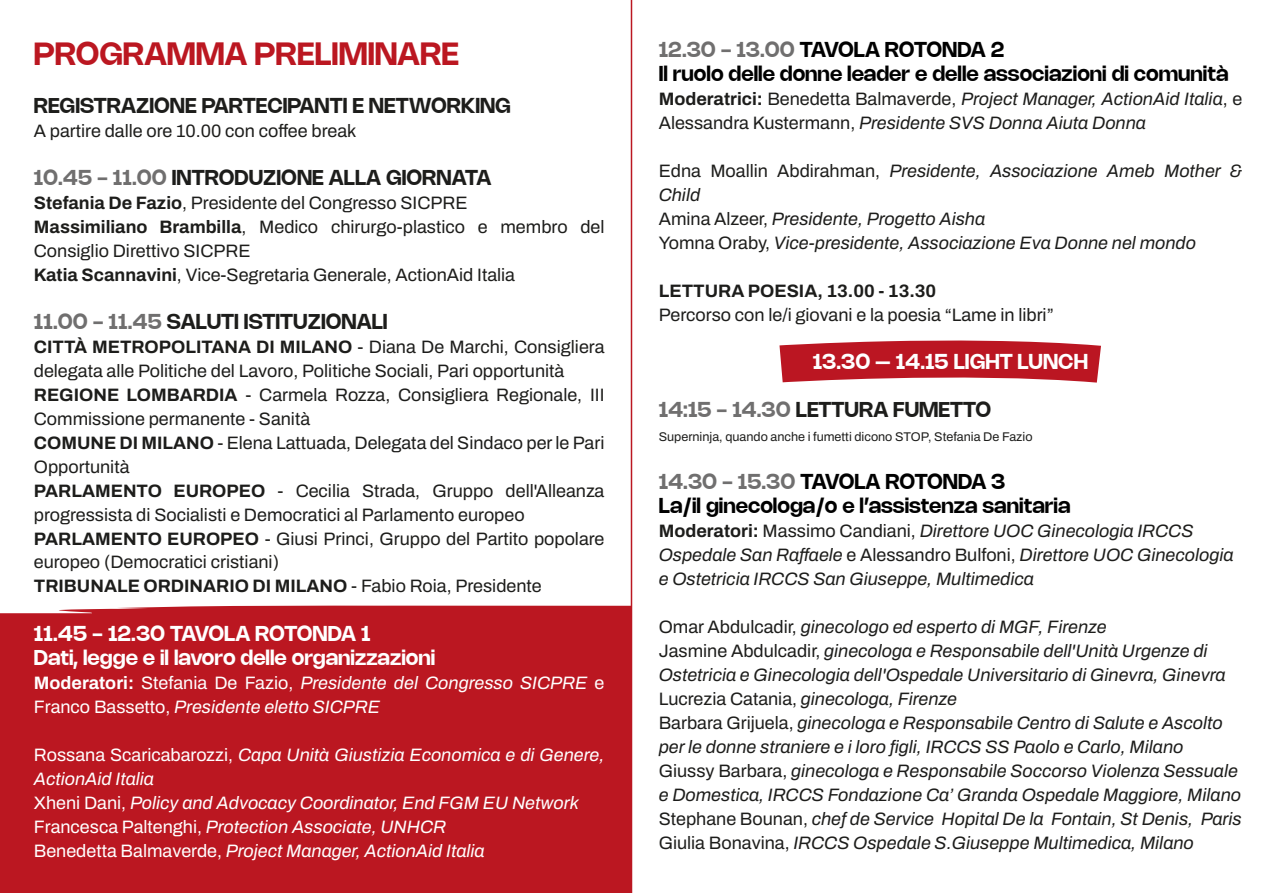
<style>
.page{position:relative;width:1263px;height:893px;background:#fff}
.page>*{position:absolute;margin:0;border:0;box-sizing:border-box;transform-origin:0 0}
.t1{font:600 31.5px "Nohemi";color:#bb1721}
.t2{font:600 21px/24px "Nohemi";color:#000}
.t3{font:600 21px "Nohemi";color:#1d1d1b}
.t4{font:600 21px/24px "Nohemi";color:#fff}
.t5{font:italic 18px/24px "Archivo";color:#1d1d1b}
.t6{font:18px/24px "Archivo";color:#1d1d1b}
.t7{font:italic 18px/24px "Archivo";color:#fff}
.t8{font:700 18px "Archivo";color:#1d1d1b}
.t9{font:12.6px "Archivo";color:#1d1d1b}
.s1{color:#706f6f}
.s2{font-weight:700}
.s3{font-weight:700;font-style:normal}
.s4{font-style:normal}
</style>
<div class="page">
<svg style="left:779px;top:340px;width:322px;height:43px;background:#c53842"></svg>
<div style="left:0;top:589px;width:631px;height:304px;background:#bb1721"></div>
<hr style="left:631px;top:0;width:1px;height:893px;background:#bb1721">
<h1 class="t1" style="left:34px;top:38px;width:427px">PROGRAMMA PRELIMINARE</h1>
<p class="t3" style="left:34px;top:95px;width:479px">REGISTRAZIONE PARTECIPANTI E NETWORKING</p>
<p class="t6" style="left:34px;top:118px;width:324px">A partire dalle ore 10.00 con coffee break</p>
<p class="t3" style="left:34px;top:167px;width:459px"><span class="s1">10.45 - 11.00</span> INTRODUZIONE ALLA GIORNATA</p>
<p class="t6" style="left:34px;top:190px;width:572px"><span class="s2">Stefania De Fazio</span>, Presidente del Congresso SICPRE<br><span class="s2">Massimiliano Brambilla</span>, Medico chirurgo-plastico e membro del Consiglio Direttivo SICPRE<br><span class="s2">Katia Scannavini</span>, Vice-Segretaria Generale, ActionAid Italia</p>
<p class="t3" style="left:34px;top:311px;width:355px"><span class="s1">11.00 - 11.45</span> SALUTI ISTITUZIONALI</p>
<p class="t6" style="left:34px;top:334px;width:572px"><span class="s2">CITTÀ METROPOLITANA DI MILANO</span> - Diana De Marchi, Consigliera delegata alle Politiche del Lavoro, Politiche Sociali, Pari opportunità <span class="s2">REGIONE LOMBARDIA</span> - Carmela Rozza, Consigliera Regionale, III Commissione permanente - Sanità<br><span class="s2">COMUNE DI MILANO</span> - Elena Lattuada, Delegata del Sindaco per le Pari Opportunità<br><span class="s2">PARLAMENTO EUROPEO</span> - Cecilia Strada, Gruppo dell'Alleanza progressista di Socialisti e Democratici al Parlamento europeo <span class="s2">PARLAMENTO EUROPEO</span> - Giusi Princi, Gruppo del Partito popolare europeo (Democratici cristiani)<br><span class="s2">TRIBUNALE ORDINARIO DI MILANO</span> - Fabio Roia, Presidente</p>
<p class="t4" style="left:34px;top:622px;width:403px">11.45 - 12.30 TAVOLA ROTONDA 1<br>Dati, legge e il lavoro delle organizzazioni</p>
<p class="t7" style="left:34px;top:670px;width:572px"><span class="s3">Moderatori:</span> <span class="s4">Stefania De Fazio,</span> Presidente del Congresso SICPRE <span class="s4">e<br>Franco Bassetto,</span> Presidente eletto SICPRE</p>
<p class="t7" style="left:34px;top:742px;width:572px"><span class="s4">Rossana Scaricabarozzi,</span> Capa Unità Giustizia Economica e di Genere, ActionAid Italia<br><span class="s4">Xheni Dani,</span> Policy and Advocacy Coordinator, End FGM EU Network <span class="s4">Francesca Paltenghi,</span> Protection Associate, UNHCR<br><span class="s4">Benedetta Balmaverde,</span> Project Manager, ActionAid Italia</p>
<p class="t2" style="left:659px;top:38px;width:571px"><span class="s1">12.30 - 13.00</span> TAVOLA ROTONDA 2<br>Il ruolo delle donne leader e delle associazioni di comunità</p>
<p class="t5" style="left:659px;top:87px;width:585px"><span class="s3">Moderatrici:</span> <span class="s4">Benedetta Balmaverde,</span> Project Manager, ActionAid Italia<span class="s4">, e<br>Alessandra Kustermann,</span> Presidente SVS Donna Aiuta Donna</p>
<p class="t5" style="left:659px;top:159px;width:585px"><span class="s4">Edna Moallin Abdirahman,</span> Presidente, Associazione Ameb Mother &amp; Child<br><span class="s4">Amina Alzeer,</span> Presidente, Progetto Aisha<br><span class="s4">Yomna Oraby,</span> Vice-presidente, Associazione Eva Donne nel mondo</p>
<p class="t8" style="left:659px;top:277px;width:279px">LETTURA POESIA, 13.00 - 13.30</p>
<p class="t6" style="left:659px;top:303px;width:397px">Percorso con le/i giovani e la poesia “Lame in libri”</p>
<p class="t4" style="left:813px;top:350px;width:277px">13.30 – 14.15 LIGHT LUNCH</p>
<p class="t3" style="left:659px;top:399px;width:334px"><span class="s1">14:15 - 14.30</span> LETTURA FUMETTO</p>
<p class="t9" style="left:659px;top:427px;width:375px">Superninja, quando anche i fumetti dicono STOP, Stefania De Fazio</p>
<p class="t2" style="left:659px;top:470px;width:413px"><span class="s1">14.30 - 15.30</span> TAVOLA ROTONDA 3<br>La/il ginecologa/o e l’assistenza sanitaria</p>
<p class="t5" style="left:659px;top:519px;width:576px"><span class="s3">Moderatori:</span> <span class="s4">Massimo Candiani,</span> Direttore UOC Ginecologia IRCCS<br>Ospedale San Raffaele <span class="s4">e Alessandro Bulfoni,</span> Direttore UOC Ginecologia e Ostetricia IRCCS San Giuseppe, Multimedica</p>
<p class="t5" style="left:659px;top:615px;width:585px"><span class="s4">Omar Abdulcadir,</span> ginecologo ed esperto di MGF, Firenze<br><span class="s4">Jasmine Abdulcadir,</span> ginecologa e Responsabile dell'Unità Urgenze di Ostetricia e Ginecologia dell'Ospedale Universitario di Ginevra, Ginevra <span class="s4">Lucrezia Catania,</span> ginecologa, Firenze<br><span class="s4">Barbara Grijuela,</span> ginecologa e Responsabile Centro di Salute e Ascolto per le donne straniere e i loro figli, IRCCS SS Paolo e Carlo, Milano <span class="s4">Giussy Barbara,</span> ginecologa e Responsabile Soccorso Violenza Sessuale e Domestica, IRCCS Fondazione Ca’ Granda Ospedale Maggiore, Milano <span class="s4">Stephane Bounan,</span> chef de Service Hopital De la Fontain, St Denis, Paris <span class="s4">Giulia Bonavina,</span> IRCCS Ospedale S.Giuseppe Multimedica, Milano</p>
</div>
